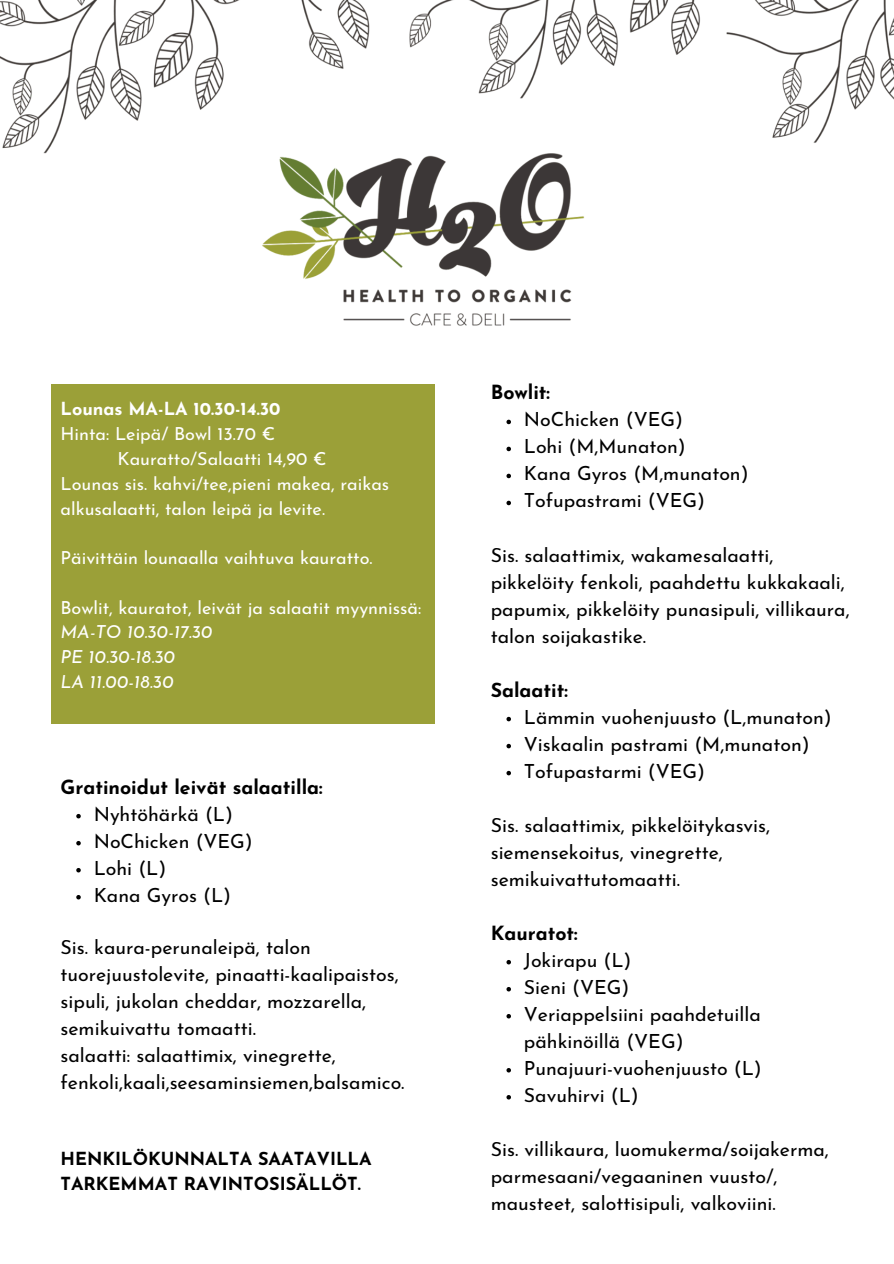
<style>
.page{position:relative;width:894px;height:1264px;background:#fff}
.page>*{position:absolute;margin:0;border:0;box-sizing:border-box;transform-origin:0 0}
.t1{font:19.5px/27px "Josefin Sans";color:#000}
.t2{font:700 19.5px "Josefin Sans";color:#000}
.t3{font:18px/24.8px "Josefin Sans";color:#fff}
.t4{font:700 18px/24.8px "Josefin Sans";color:#000}
.t5{font:italic 18px "Josefin Sans";color:#fff}
.t6{font:700 18px "Josefin Sans";color:#fff}
</style>
<div class="page">
<img style="left:0;top:0;width:893px;height:326px">
<div style="left:52px;top:384px;width:383px;height:340px;background:#9ba038"></div>
<svg style="left:76px;top:814px;width:5px;height:4px"></svg>
<svg style="left:76px;top:841px;width:5px;height:4px"></svg>
<svg style="left:76px;top:868px;width:5px;height:4px"></svg>
<svg style="left:76px;top:895px;width:5px;height:4px"></svg>
<svg style="left:506px;top:419px;width:5px;height:5px"></svg>
<svg style="left:506px;top:446px;width:5px;height:5px"></svg>
<svg style="left:506px;top:473px;width:5px;height:5px"></svg>
<svg style="left:506px;top:500px;width:5px;height:5px"></svg>
<svg style="left:506px;top:716px;width:5px;height:5px"></svg>
<svg style="left:506px;top:743px;width:5px;height:5px"></svg>
<svg style="left:506px;top:770px;width:5px;height:5px"></svg>
<svg style="left:506px;top:960px;width:5px;height:4px"></svg>
<svg style="left:506px;top:987px;width:5px;height:4px"></svg>
<svg style="left:506px;top:1014px;width:5px;height:4px"></svg>
<svg style="left:506px;top:1068px;width:5px;height:4px"></svg>
<svg style="left:506px;top:1095px;width:5px;height:4px"></svg>
<p class="t6" style="left:60px;top:402px;width:221px">Lounas MA-LA 10.30-14.30</p>
<p class="t3" style="left:60px;top:423px;width:216px">Hinta: Leipä/ Bowl 13.70 €</p>
<p class="t3" style="left:117px;top:448px;width:211px">Kauratto/Salaatti 14,90 €</p>
<p class="t3" style="left:60px;top:473px;width:330px">Lounas sis. kahvi/tee,pieni makea, raikas alkusalaatti, talon leipä ja levite.</p>
<p class="t3" style="left:60px;top:547px;width:313px">Päivittäin lounaalla vaihtuva kauratto.</p>
<p class="t3" style="left:60px;top:596px;width:362px">Bowlit, kauratot, leivät ja salaatit myynnissä:</p>
<p class="t5" style="left:60px;top:625px;width:153px">MA-TO 10.30-17.30</p>
<p class="t5" style="left:60px;top:649px;width:116px">PE 10.30-18.30</p>
<p class="t5" style="left:60px;top:674px;width:114px">LA 11.00-18.30</p>
<p class="t2" style="left:60px;top:779px;width:264px">Gratinoidut leivät salaatilla:</p>
<h2 class="t1" style="left:94px;top:802px;width:141px">Nyhtöhärkä (L)</h2>
<p class="t1" style="left:94px;top:829px;width:161px">NoChicken (VEG)</p>
<p class="t1" style="left:94px;top:856px;width:74px">Lohi (L)</p>
<p class="t1" style="left:94px;top:883px;width:139px">Kana Gyros (L)</p>
<p class="t1" style="left:60px;top:935px;width:339px">Sis. kaura-perunaleipä, talon tuorejuustolevite, pinaatti-kaalipaistos, sipuli, jukolan cheddar, mozzarella, semikuivattu tomaatti.</p>
<p class="t1" style="left:60px;top:1043px;width:345px">salaatti: salaattimix, vinegrette, fenkoli,kaali,seesaminsiemen,balsamico.</p>
<p class="t4" style="left:60px;top:1148px;width:312px">HENKILÖKUNNALTA SAATAVILLA<br>TARKEMMAT RAVINTOSISÄLLÖT.</p>
<h1 class="t2" style="left:490px;top:385px;width:61px">Bowlit:</h1>
<h2 class="t1" style="left:523px;top:408px;width:161px">NoChicken (VEG)</h2>
<p class="t1" style="left:523px;top:435px;width:163px">Lohi (M,Munaton)</p>
<p class="t1" style="left:523px;top:462px;width:226px">Kana Gyros (M,munaton)</p>
<p class="t1" style="left:523px;top:489px;width:183px">Tofupastrami (VEG)</p>
<p class="t1" style="left:490px;top:543px;width:360px">Sis. salaattimix, wakamesalaatti, pikkelöity fenkoli, paahdettu kukkakaali, papumix, pikkelöity punasipuli, villikaura, talon soijakastike.</p>
<p class="t2" style="left:490px;top:682px;width:79px">Salaatit:</p>
<p class="t1" style="left:523px;top:705px;width:309px">Lämmin vuohenjuusto (L,munaton)</p>
<p class="t1" style="left:523px;top:732px;width:287px">Viskaalin pastrami (M,munaton)</p>
<p class="t1" style="left:523px;top:759px;width:183px">Tofupastarmi (VEG)</p>
<p class="t1" style="left:490px;top:813px;width:281px">Sis. salaattimix, pikkelöitykasvis, siemensekoitus, vinegrette, semikuivattutomaatti.</p>
<p class="t2" style="left:490px;top:925px;width:89px">Kauratot:</p>
<p class="t1" style="left:523px;top:948px;width:109px">Jokirapu (L)</p>
<p class="t1" style="left:523px;top:975px;width:107px">Sieni (VEG)</p>
<p class="t1" style="left:523px;top:1002px;width:238px">Veriappelsiini paahdetuilla pähkinöillä (VEG)</p>
<p class="t1" style="left:523px;top:1056px;width:239px">Punajuuri-vuohenjuusto (L)</p>
<p class="t1" style="left:523px;top:1083px;width:116px">Savuhirvi (L)</p>
<p class="t1" style="left:490px;top:1137px;width:339px">Sis. villikaura, luomukerma/soijakerma, parmesaani/vegaaninen vuusto/, mausteet, salottisipuli, valkoviini.</p>
</div>
